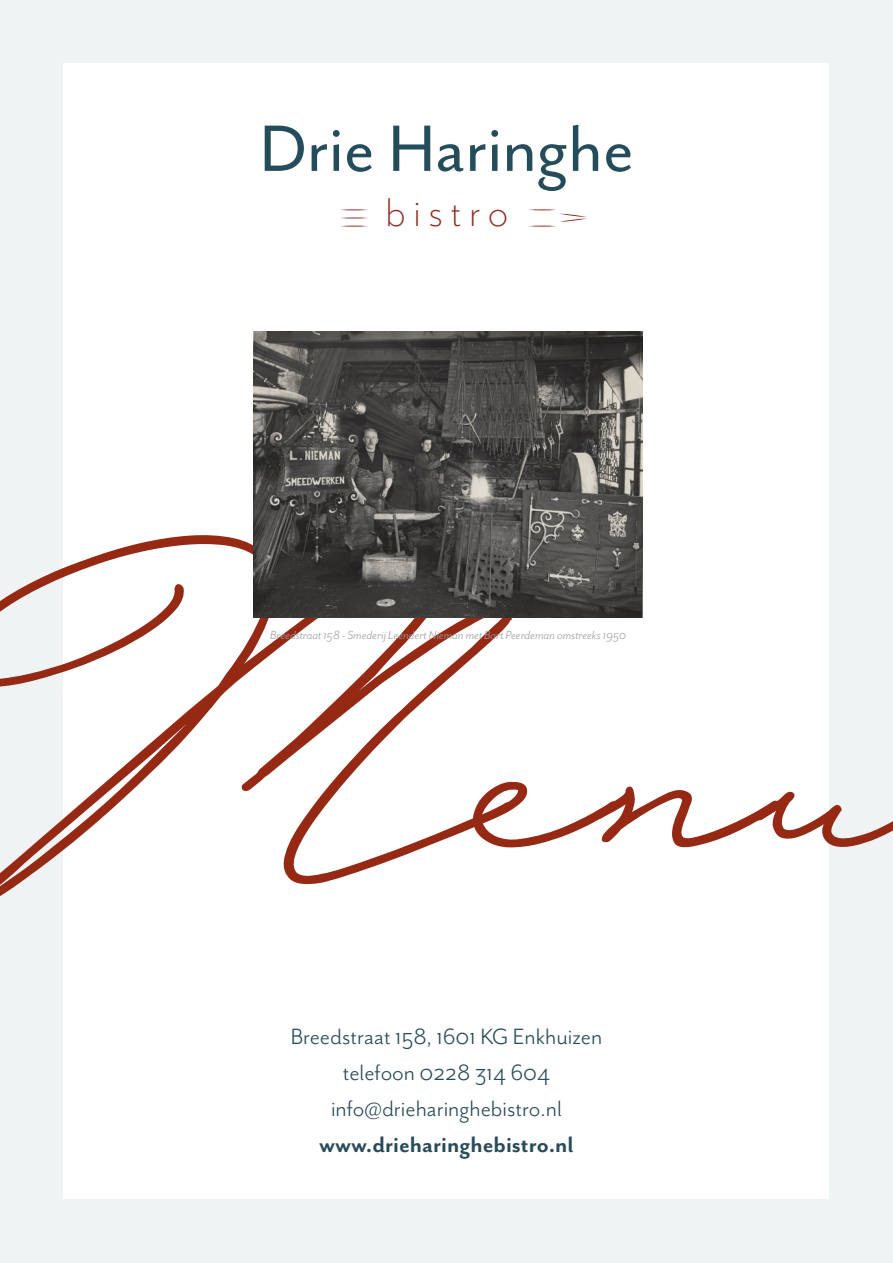
<style>
.page{position:relative;width:893px;height:1263px;background:#f0f3f3}
.page>*{position:absolute;margin:0;border:0;box-sizing:border-box;transform-origin:0 0}
.t1{font:321.75px "Hijrnotes PERSONALUSEONLY";color:#952914}
.t2{font:75.45px "Mr Eaves San OT";color:#254c5a}
.t3{font:300 46.05px "Mr Eaves San OT";letter-spacing:.165em;color:#912a1d}
.t4{font:25.5px/36px "Mr Eaves San OT";color:#294b59;text-align:center}
.t5{font:700 25.5px "Mr Eaves San OT";color:#294b59}
.t6{font:italic 13.5px "Mr Eaves San OT";color:#9d9fa2}
</style>
<div class="page">
<div style="left:64px;top:64px;width:765px;height:1135px;background:#fff"></div>
<svg style="left:340px;top:209px;width:28px;height:1px"></svg>
<svg style="left:340px;top:226px;width:28px;height:1px"></svg>
<svg style="left:341px;top:217px;width:27px;height:1px"></svg>
<svg style="left:529px;top:209px;width:58px;height:18px"></svg>
<img style="left:254px;top:332px;width:389px;height:285px">
<h2 class="t2" style="left:260px;top:107px;width:376px">Drie Haringhe</h2>
<h3 class="t3" style="left:385px;top:187px;width:125px">bistro</h3>
<h1 class="t1" style="left:-70px;top:674px;width:961px">Menu</h1>
<p class="t6" style="left:270px;top:628px;width:357px">Breedstraat 158 - Smederij Leendert Nieman met Bart Peerdeman omstreeks 1950</p>
<p class="t4" style="left:291px;top:1019px;width:313px">Breedstraat 158, 1601 KG Enkhuizen telefoon 0228 314 604 info@drieharinghebistro.nl</p>
<p class="t5" style="left:319px;top:1131px;width:256px">www.drieharinghebistro.nl</p>
</div>
